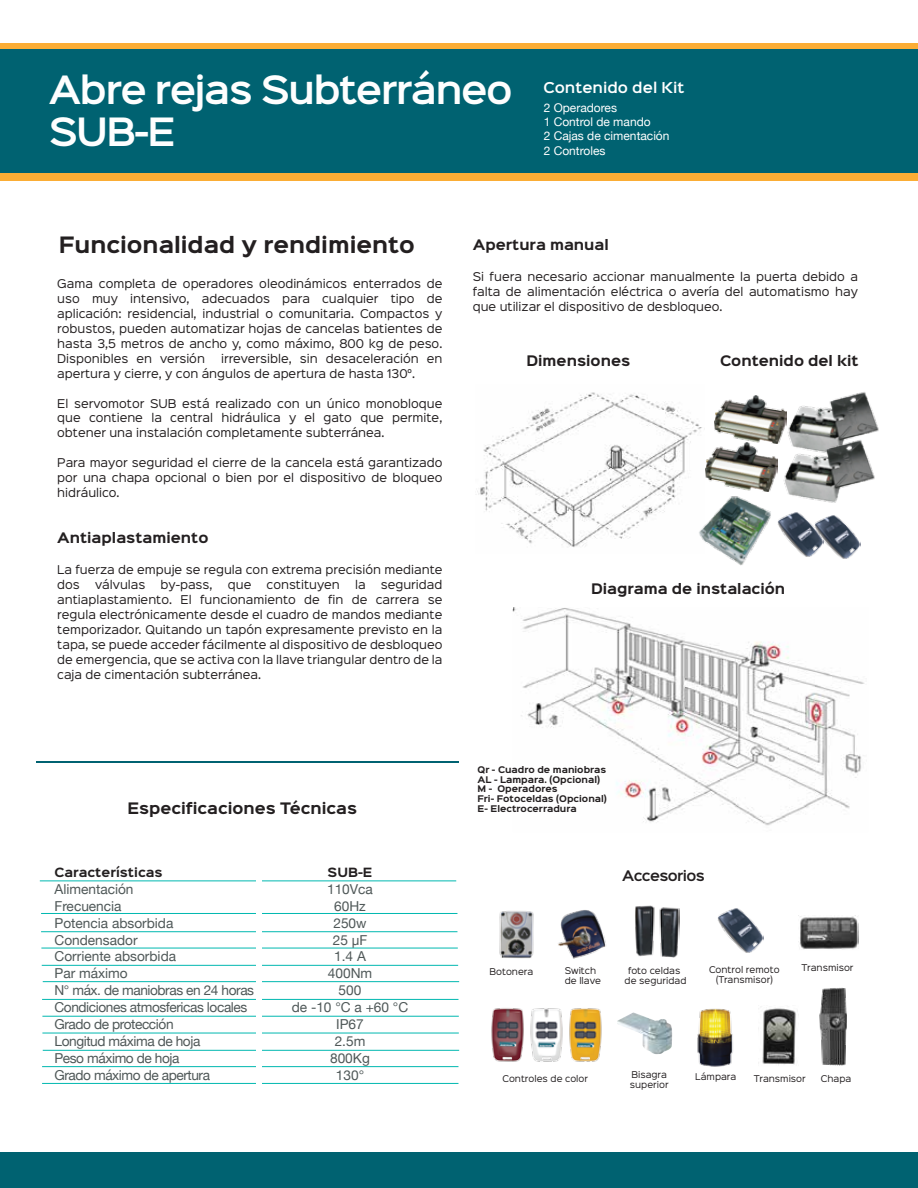
<style>
.page{position:relative;width:918px;height:1188px;background:#fff}
.page>*{position:absolute;margin:0;border:0;box-sizing:border-box;transform-origin:0 0}
.t1{font:600 35.1px/42.2px "Sinkin Sans 600";letter-spacing:-.045em;color:#fdfefe}
.t2{font:700 20.4px "Sinkin Sans 700";color:#231f20}
.t3{font:700 14.25px "Sinkin Sans 700";color:#231f20}
.t4{font:13.65px/17px "Helvetica Neue";letter-spacing:-.03em;color:#4f5858}
.t5{font:13.65px/17px "Helvetica Neue";color:#4f5858;text-align:center}
.t6{font:600 13.5px "Sinkin Sans 600";color:#fff}
.t7{font:600 13.2px "Sinkin Sans 600";letter-spacing:-.045em;color:#231f20}
.t8{font:700 13.05px "Sinkin Sans 700";color:#231f20}
.t9{font:12px/14.4px "Helvetica Neue";color:#fff}
.t10{font:700 11.55px "Sinkin Sans 700";color:#231f20}
.t11{font:10.95px/15px "Sinkin Sans 400";color:#231f20;text-align:justify}
.t12{font:8.4px/10.1px "Sinkin Sans 400";color:#231f20;text-align:center}
.t13{font:700 8.25px/9.9px "Sinkin Sans 700";color:#231f20}
</style>
<div class="page">
<img style="left:697px;top:1008px;width:36px;height:59px">
<img style="left:499px;top:911px;width:35px;height:48px">
<img style="left:558px;top:910px;width:48px;height:49px">
<img style="left:617px;top:1012px;width:55px;height:42px">
<div style="left:0;top:43px;width:918px;height:138px;background:#fbad35"></div>
<div style="left:0;top:49px;width:918px;height:124px;background:#006271"></div>
<hr style="left:41px;top:913px;width:416px;height:1px;background:#00b8b0">
<hr style="left:40px;top:881px;width:416px;height:1px;background:#00b8b0">
<hr style="left:41px;top:931px;width:416px;height:1px;background:#00b8b0">
<hr style="left:41px;top:948px;width:417px;height:1px;background:#00b8b0">
<hr style="left:42px;top:965px;width:416px;height:1px;background:#00b8b0">
<hr style="left:43px;top:981px;width:416px;height:1px;background:#00b8b0">
<hr style="left:42px;top:999px;width:416px;height:1px;background:#00b8b0">
<hr style="left:42px;top:1016px;width:417px;height:1px;background:#00b8b0">
<hr style="left:42px;top:1033px;width:417px;height:1px;background:#00b8b0">
<hr style="left:43px;top:1050px;width:416px;height:1px;background:#00b8b0">
<hr style="left:42px;top:1066px;width:416px;height:1px;background:#00b8b0">
<hr style="left:42px;top:1083px;width:416px;height:1px;background:#00b8b0">
<div style="left:256px;top:853px;width:6px;height:270px;background:#fff"></div>
<hr style="left:36px;top:761px;width:423px;height:2px;background:#006271">
<div style="left:0;top:1153px;width:918px;height:35px;background:#006271"></div>
<img style="left:714px;top:395px;width:66px;height:48px">
<img style="left:706px;top:443px;width:70px;height:48px">
<img style="left:635px;top:905px;width:45px;height:53px">
<img style="left:762px;top:1008px;width:36px;height:57px">
<img style="left:800px;top:916px;width:59px;height:33px">
<img style="left:477px;top:392px;width:225px;height:155px">
<img style="left:513px;top:607px;width:352px;height:219px">
<img style="left:491px;top:1008px;width:111px;height:54px">
<img style="left:696px;top:491px;width:75px;height:75px">
<img style="left:780px;top:392px;width:99px;height:44px">
<img style="left:776px;top:436px;width:99px;height:67px">
<img style="left:819px;top:987px;width:28px;height:79px">
<img style="left:717px;top:908px;width:47px;height:45px">
<img style="left:777px;top:512px;width:37px;height:45px">
<img style="left:814px;top:515px;width:47px;height:44px">
<h1 class="t1" style="left:49px;top:66px;width:465px">Abre rejas Subterráneo<br>SUB-E</h1>
<p class="t6" style="left:543px;top:75px;width:143px">Contenido del Kit</p>
<p class="t9" style="left:544px;top:101px;width:127px">2 Operadores<br>1 Control de mando<br>2 Cajas de cimentación<br>2 Controles</p>
<h2 class="t2" style="left:59px;top:234px;width:358px">Funcionalidad y rendimiento</h2>
<p class="t11" style="left:57px;top:275px;width:387px">Gama completa de operadores oleodinámicos enterrados de uso muy intensivo, adecuados para cualquier tipo de aplicación: residencial, industrial o comunitaria. Compactos y robustos, pueden automatizar hojas de cancelas batientes de hasta 3,5 metros de ancho y, como máximo, 800 kg de peso.<br>Disponibles en versión</p>
<p class="t11" style="left:57px;top:350px;width:387px;text-indent:164px">irreversible, sin desaceleración en apertura y cierre, y con ángulos de apertura de hasta 130°.</p>
<p class="t11" style="left:57px;top:395px;width:387px">El servomotor SUB está realizado con un único monobloque que contiene la central hidráulica y el gato que permite, obtener una instalación completamente subterránea.</p>
<p class="t11" style="left:57px;top:455px;width:387px">Para mayor seguridad el cierre de la cancela está garantizado por una chapa opcional o bien por el dispositivo de bloqueo hidráulico.</p>
<p class="t8" style="left:57px;top:531px;width:153px">Antiaplastamiento</p>
<p class="t11" style="left:57px;top:561px;width:387px">La fuerza de empuje se regula con extrema precisión mediante dos</p>
<p class="t11" style="left:95px;top:576px;width:52px">válvulas</p>
<p class="t11" style="left:161px;top:576px;width:54px">by-pass,</p>
<p class="t11" style="left:228px;top:576px;width:25px">que</p>
<p class="t11" style="left:267px;top:576px;width:75px">constituyen</p>
<p class="t11" style="left:355px;top:576px;width:12px">la</p>
<p class="t11" style="left:57px;top:576px;width:387px;text-indent:324px">seguridad antiaplastamiento. El funcionamiento de fin de carrera se regula electrónicamente desde el cuadro de mandos mediante temporizador. Quitando un tapón expresamente previsto en la tapa, se puede acceder fácilmente al dispositivo de desbloqueo de emergencia, que se activa con la llave triangular dentro de la caja de cimentación subterránea.</p>
<p class="t8" style="left:473px;top:238px;width:138px">Apertura manual</p>
<p class="t11" style="left:473px;top:268px;width:387px">Si fuera necesario accionar manualmente la puerta debido a falta de alimentación eléctrica o avería del automatismo hay que utilizar el dispositivo de desbloqueo.</p>
<p class="t8" style="left:527px;top:354px;width:105px">Dimensiones</p>
<p class="t8" style="left:720px;top:354px;width:140px">Contenido del kit</p>
<p class="t8" style="left:591px;top:581px;width:196px">Diagrama de instalación</p>
<h3 class="t3" style="left:127px;top:801px;width:231px">Especificaciones Técnicas</h3>
<p class="t10" style="left:54px;top:866px;width:110px">Características</p>
<p class="t4" style="left:54px;top:881px;width:201px">Alimentación<br>Frecuencia<br>Potencia absorbida<br>Condensador<br>Corriente absorbida<br>Par máximo<br>N° máx. de maniobras en 24 horas<br>Condiciones atmosfericas locales<br>Grado de protección<br>Longitud máxima de hoja<br>Peso máximo de hoja<br>Grado máximo de apertura</p>
<p class="t10" style="left:328px;top:866px;width:46px">SUB-E</p>
<p class="t5" style="left:292px;top:881px;width:118px">110Vca<br>60Hz<br>250w<br>25 μF<br>1.4 A<br>400Nm<br>500<br>de -10 °C a +60 °C<br>IP67<br>2.5m<br>800Kg<br>130°</p>
<p class="t13" style="left:478px;top:765px;width:131px">Qr - Cuadro de maniobras<br>AL - Lampara. (Opcional)<br>M - Operadores<br>Fri- Fotoceldas (Opcional)<br>E- Electrocerradura</p>
<p class="t7" style="left:622px;top:864px;width:84px">Accesorios</p>
<p class="t12" style="left:490px;top:966px;width:45px">Botonera</p>
<p class="t12" style="left:565px;top:965px;width:33px">Switch</p>
<p class="t12" style="left:802px;top:962px;width:53px">Transmisor</p>
<p class="t12" style="left:565px;top:975px;width:38px">de llave</p>
<p class="t12" style="left:625px;top:965px;width:63px">foto celdas de seguridad</p>
<p class="t12" style="left:709px;top:964px;width:72px">Control remoto (Transmisor)</p>
<p class="t12" style="left:630px;top:1068px;width:40px;text-align:left">Bisagra superior</p>
<p class="t12" style="left:502px;top:1073px;width:87px">Controles de color</p>
<p class="t12" style="left:695px;top:1071px;width:43px">Lámpara</p>
<p class="t12" style="left:754px;top:1073px;width:53px">Transmisor</p>
<p class="t12" style="left:821px;top:1073px;width:32px">Chapa</p>
</div>
